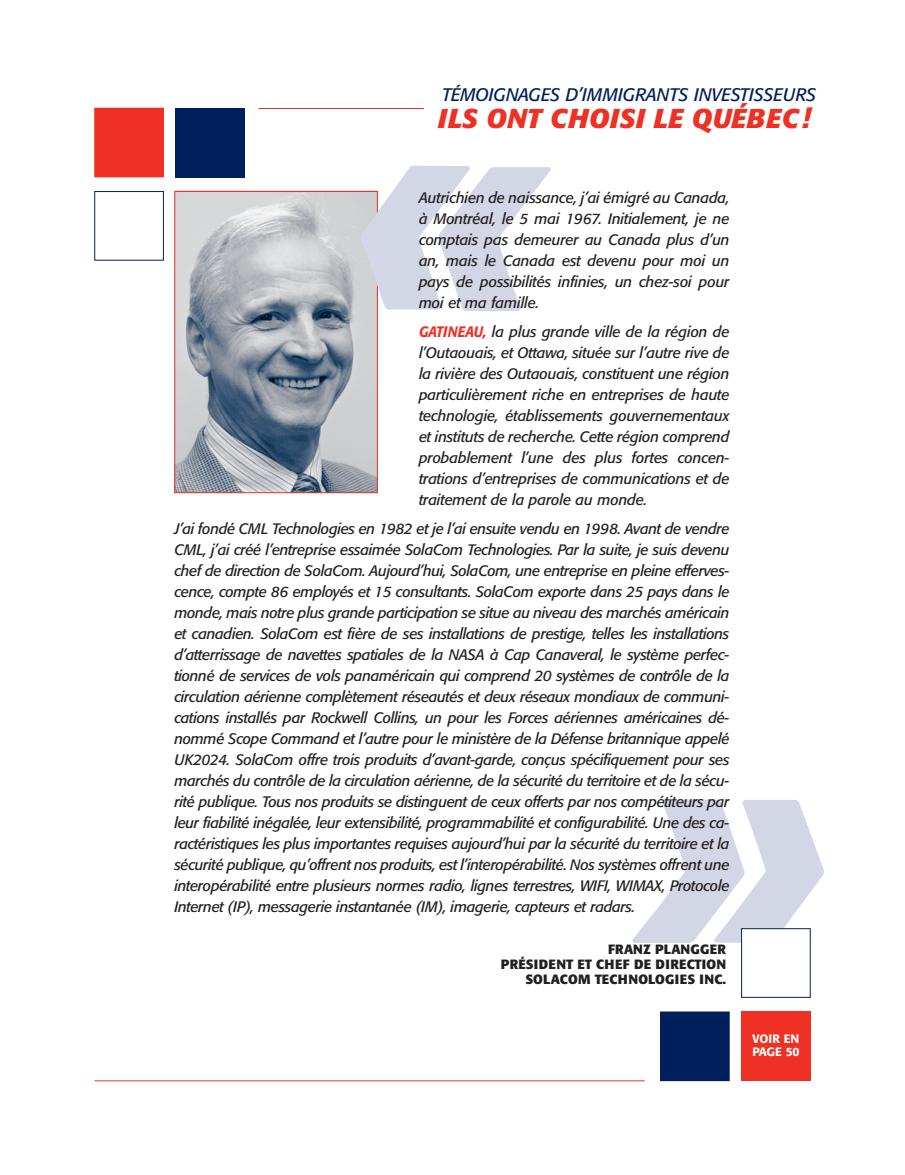
<style>
.page{position:relative;width:905px;height:1175px;background:#fff}
.page>*{position:absolute;margin:0;border:0;box-sizing:border-box;transform-origin:0 0}
.t1{font:italic 700 371.1px "Formata";color:#d3d6e5}
.t2{font:italic 700 27px "Formata";letter-spacing:.02em;color:#ee3124}
.t3{font:italic 18px "Formata";letter-spacing:-.01em;color:#00205b}
.t4{font:italic 15px/21px "Formata";letter-spacing:-.01em;color:#231f20;text-align:justify}
.t5{font:700 13.35px/15px "Formata";letter-spacing:.02em;color:#231f20;text-align:right}
.t6{font:500 12px/13.5px "Formata";letter-spacing:-.01em;color:#fff}
.s1{font-weight:500;color:#ee3124}
</style>
<div class="page">
<img style="left:176px;top:193px;width:200px;height:298px">
<div style="left:174px;top:191px;width:204px;height:302px;border:1px solid #ee3124"></div>
<div style="left:175px;top:108px;width:69px;height:69px;background:#00205b"></div>
<div style="left:95px;top:108px;width:68px;height:69px;background:#ee3124"></div>
<div style="left:94px;top:108px;width:70px;height:69px;border:1px solid #ee3124"></div>
<div style="left:94px;top:191px;width:70px;height:69px;border:1px solid #00205b"></div>
<hr style="left:94px;top:1080px;width:550px;height:1px;background:#ee3124">
<hr style="left:258px;top:108px;width:166px;height:1px;background:#ee3124">
<svg style="left:360px;top:166px;width:191px;height:145px"></svg>
<div style="left:741px;top:1011px;width:69px;height:69px;background:#ee3124"></div>
<div style="left:660px;top:1012px;width:69px;height:68px;background:#00205b"></div>
<div style="left:660px;top:1011px;width:69px;height:69px;border:1px solid #00205b"></div>
<div style="left:741px;top:928px;width:69px;height:69px;border:1px solid #00205b"></div>
<p class="t3" style="left:442px;top:86px;width:376px">TÉMOIGNAGES D’IMMIGRANTS INVESTISSEURS</p>
<h2 class="t2" style="left:437px;top:107px;width:374px">ILS ONT CHOISI LE QUÉBEC!</h2>
<p class="t4" style="left:419px;top:188px;width:312px">Autrichien de naissance, j’ai émigré au Canada, à Montréal, le 5 mai 1967. Initialement, je ne comptais pas demeurer au Canada plus d’un an, mais le Canada est devenu pour moi un pays de possibilités infinies, un chez-soi pour moi et ma famille.</p>
<p class="t4" style="left:419px;top:322px;width:312px"><span class="s1">GATINEAU,</span> la plus grande ville de la région de l’Outaouais, et Ottawa, située sur l’autre rive de la rivière des Outaouais, constituent une région particulièrement riche en entreprises de haute technologie, établissements gouvernementaux et instituts de recherche. Cette région comprend probablement l’une des plus fortes concen&shy;trations d’entreprises de communications et de traitement de la parole au monde.</p>
<p class="t4" style="left:174px;top:519px;width:556px">J’ai fondé CML Technologies en 1982 et je l’ai ensuite vendu en 1998. Avant de vendre CML, j’ai créé l’entreprise essaimée SolaCom Technologies. Par la suite, je suis devenu chef de direction de SolaCom. Aujourd’hui, SolaCom, une entreprise en pleine efferves&shy;cence, compte 86 employés et 15 consultants. SolaCom exporte dans 25 pays dans le monde, mais notre plus grande participation se situe au niveau des marchés américain et canadien. SolaCom est fière de ses installations de prestige, telles les installations d’atterrissage de navettes spatiales de la NASA à Cap Canaveral, le système perfec&shy;tionné de services de vols panaméricain qui comprend 20 systèmes de contrôle de la circulation aérienne complètement réseautés et deux réseaux mondiaux de communi&shy;cations installés par Rockwell Collins, un pour les Forces aériennes américaines dé&shy;nommé Scope Command et l’autre pour le ministère de la Défense britannique appelé UK2024. SolaCom offre trois produits d’avant-garde, conçus spécifiquement pour ses marchés du contrôle de la circulation aérienne, de la sécurité du territoire et de la sécu&shy;rité publique. Tous nos produits se distinguent de ceux offerts par nos compétiteurs par leur fiabilité inégalée, leur extensibilité, programmabilité et configurabilité. Une des ca&shy;ractéristiques les plus importantes requises aujourd’hui par la sécurité du territoire et la sécurité publique, qu’offrent nos produits, est l’interopérabilité. Nos systèmes offrent une interopérabilité entre plusieurs normes radio, lignes terrestres, WIFI, WIMAX, Protocole Internet (IP), messagerie instantanée (IM), imagerie, capteurs et radars.</p>
<p class="t5" style="left:501px;top:942px;width:227px">FRANZ PLANGGER<br>PRÉSIDENT ET CHEF DE DIRECTION<br>SOLACOM TECHNOLOGIES INC.</p>
<h1 class="t1" style="left:637px;top:681px;width:187px">»</h1>
<p class="t6" style="left:752px;top:1032px;width:49px">VOIR EN<br>PAGE 50</p>
</div>
